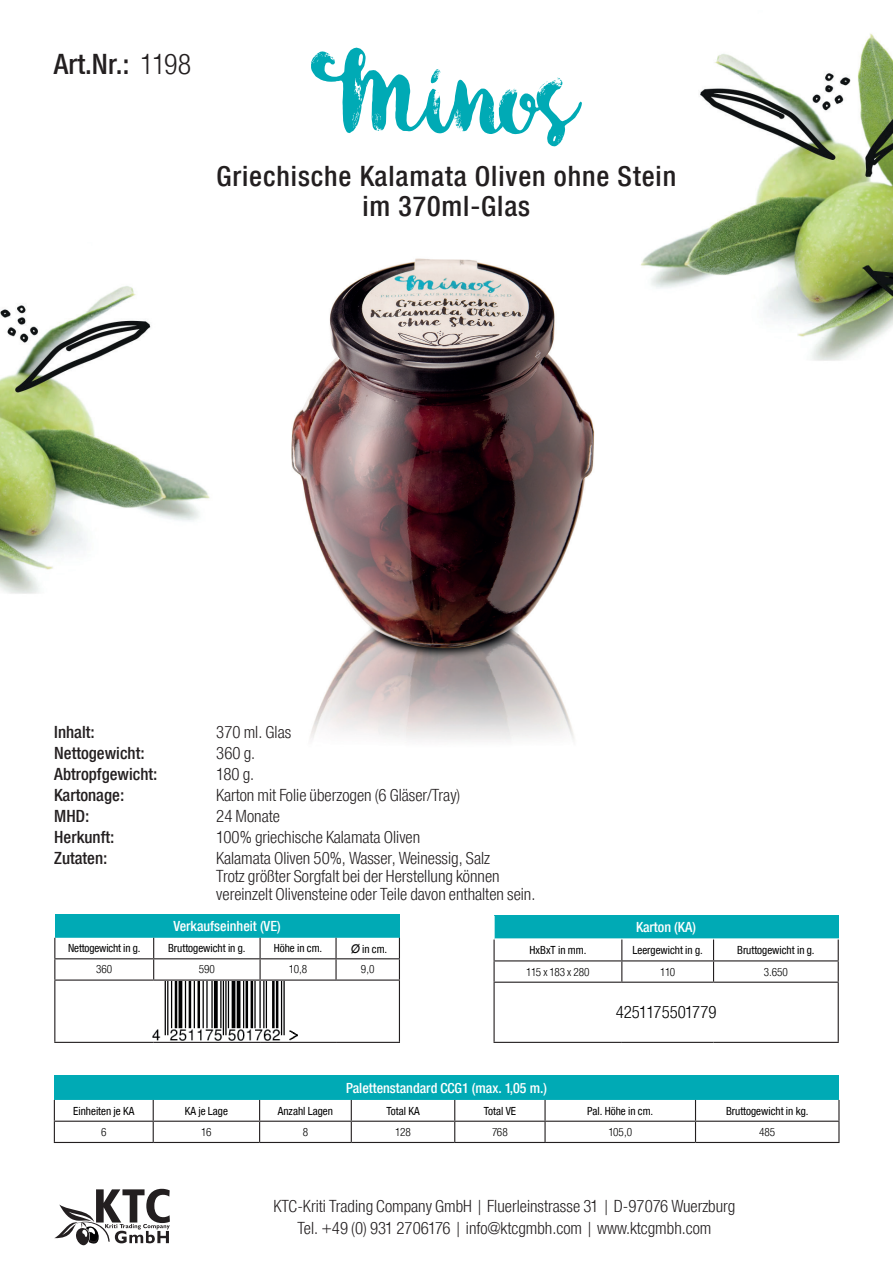
<style>
.page{position:relative;width:893px;height:1263px;background:#fff}
.page>*{position:absolute;margin:0;border:0;box-sizing:border-box;transform-origin:0 0}
.t1{font:500 30px/30px "CF Helvetica Cond";letter-spacing:.03em;color:#231f20;text-align:center}
.t2{font:300 18px/18px "CF Helvetica Cond";color:#231f20}
.t3{font:500 18px "CF Helvetica Cond";color:#231f20}
.t4{font:300 18px "CF Helvetica Cond";color:#000001}
.t5{font:500 15px "CF Helvetica Cond";color:#fff}
.t6{font:12px "CF Helvetica Cond";color:#000001}
.t7{font:300 12px "CF Helvetica Cond";color:#000001}
.t8{font:300 12px "CF Helvetica Cond";letter-spacing:-.025em;color:#000001}
.s1{font-weight:300}
.s2{font-family:"Arial";font-style:italic}
</style>
<div class="page">
<img style="left:291px;top:47px;width:304px;height:693px">
<img style="left:641px;top:33px;width:252px;height:328px">
<img style="left:0;top:286px;width:210px;height:308px">
<svg style="left:311px;top:48px;width:271px;height:98px"></svg>
<div style="left:55px;top:914px;width:344px;height:24px;background:#00aab5"></div>
<hr style="left:54px;top:1042px;width:100px;height:1px;background:#231f20">
<hr style="left:154px;top:1042px;width:106px;height:1px;background:#231f20">
<hr style="left:260px;top:1042px;width:76px;height:1px;background:#231f20">
<hr style="left:336px;top:1042px;width:64px;height:1px;background:#231f20">
<svg style="left:54px;top:938px;width:346px;height:104px"></svg>
<hr style="left:399px;top:981px;width:1px;height:61px;background:#231f20">
<div style="left:494px;top:915px;width:344px;height:24px;background:#00aab5"></div>
<hr style="left:493px;top:916px;width:2px;height:22px;background:#fff">
<hr style="left:493px;top:938px;width:129px;height:1px;background:#fff">
<hr style="left:622px;top:938px;width:91px;height:1px;background:#fff">
<hr style="left:713px;top:938px;width:126px;height:1px;background:#fff">
<hr style="left:493px;top:939px;width:2px;height:21px;background:#231f20">
<hr style="left:493px;top:960px;width:129px;height:1px;background:#231f20">
<hr style="left:493px;top:961px;width:2px;height:21px;background:#231f20">
<hr style="left:493px;top:982px;width:129px;height:1px;background:#231f20">
<hr style="left:493px;top:983px;width:2px;height:59px;background:#231f20">
<hr style="left:493px;top:1042px;width:129px;height:1px;background:#231f20">
<hr style="left:622px;top:1042px;width:91px;height:1px;background:#231f20">
<hr style="left:713px;top:1042px;width:126px;height:1px;background:#231f20">
<svg style="left:494px;top:939px;width:345px;height:103px"></svg>
<hr style="left:838px;top:983px;width:1px;height:59px;background:#231f20">
<div style="left:54px;top:1076px;width:785px;height:24px;background:#00aab5"></div>
<svg style="left:54px;top:1100px;width:785px;height:42px"></svg>
<hr style="left:54px;top:1142px;width:99px;height:1px;background:#231f20">
<hr style="left:153px;top:1142px;width:107px;height:1px;background:#231f20">
<hr style="left:260px;top:1142px;width:91px;height:1px;background:#231f20">
<hr style="left:351px;top:1142px;width:104px;height:1px;background:#231f20">
<hr style="left:455px;top:1142px;width:90px;height:1px;background:#231f20">
<hr style="left:545px;top:1142px;width:150px;height:1px;background:#231f20">
<hr style="left:695px;top:1142px;width:144px;height:1px;background:#231f20">
<img style="left:152px;top:982px;width:146px;height:59px">
<svg style="left:54px;top:1189px;width:116px;height:56px"></svg>
<h1 class="t1" style="left:54px;top:49px;width:139px">Art.Nr.: <span class="s1">1198</span></h1>
<h1 class="t1" style="left:216px;top:161px;width:461px">Griechische Kalamata Oliven ohne Stein im 370ml-Glas</h1>
<p class="t3" style="left:54px;top:722px;width:42px">Inhalt:</p>
<p class="t2" style="left:216px;top:723px;width:76px">370 ml. Glas</p>
<p class="t3" style="left:54px;top:743px;width:92px">Nettogewicht:</p>
<p class="t2" style="left:216px;top:744px;width:40px">360 g.</p>
<p class="t3" style="left:54px;top:764px;width:105px">Abtropfgewicht:</p>
<p class="t2" style="left:216px;top:765px;width:40px">180 g.</p>
<p class="t3" style="left:54px;top:785px;width:72px">Kartonage:</p>
<p class="t2" style="left:216px;top:786px;width:246px">Karton mit Folie überzogen (6 Gläser/Tray)</p>
<p class="t3" style="left:54px;top:806px;width:37px">MHD:</p>
<p class="t2" style="left:216px;top:807px;width:65px">24 Monate</p>
<p class="t3" style="left:54px;top:827px;width:62px">Herkunft:</p>
<p class="t2" style="left:216px;top:828px;width:205px">100% griechische Kalamata Oliven</p>
<p class="t3" style="left:54px;top:848px;width:55px">Zutaten:</p>
<p class="t2" style="left:216px;top:849px;width:321px">Kalamata Oliven 50%, Wasser, Weinessig, Salz<br>Trotz größter Sorgfalt bei der Herstellung können vereinzelt Olivensteine oder Teile davon enthalten sein.</p>
<p class="t5" style="left:174px;top:918px;width:109px">Verkaufseinheit (VE)</p>
<p class="t6" style="left:68px;top:942px;width:74px">Nettogewicht in g.</p>
<p class="t6" style="left:168px;top:942px;width:79px">Bruttogewicht in g.</p>
<p class="t6" style="left:274px;top:942px;width:50px">Höhe in cm.</p>
<p class="t6" style="left:350px;top:942px;width:38px"><span class="s2">Ø</span> in cm.</p>
<p class="t7" style="left:96px;top:963px;width:18px">360</p>
<p class="t7" style="left:199px;top:963px;width:18px">590</p>
<p class="t7" style="left:289px;top:963px;width:20px">10,8</p>
<p class="t7" style="left:361px;top:963px;width:15px">9,0</p>
<p class="t5" style="left:636px;top:919px;width:61px">Karton (KA)</p>
<p class="t6" style="left:530px;top:944px;width:58px">HxBxT in mm.</p>
<p class="t6" style="left:632px;top:944px;width:72px">Leergewicht in g.</p>
<p class="t6" style="left:737px;top:944px;width:79px">Bruttogewicht in g.</p>
<p class="t8" style="left:526px;top:965px;width:65px">115 x 183 x 280</p>
<p class="t7" style="left:660px;top:965px;width:17px">110</p>
<p class="t7" style="left:764px;top:965px;width:26px">3.650</p>
<p class="t4" style="left:616px;top:1003px;width:102px">4251175501779</p>
<p class="t5" style="left:346px;top:1080px;width:203px">Palettenstandard CCG1 (max. 1,05 m.)</p>
<p class="t6" style="left:73px;top:1104px;width:62px">Einheiten je KA</p>
<p class="t6" style="left:185px;top:1104px;width:45px">KA je Lage</p>
<p class="t6" style="left:278px;top:1104px;width:57px">Anzahl Lagen</p>
<p class="t6" style="left:386px;top:1104px;width:35px">Total KA</p>
<p class="t6" style="left:484px;top:1104px;width:34px">Total VE</p>
<p class="t6" style="left:587px;top:1104px;width:67px">Pal. Höhe in cm.</p>
<p class="t6" style="left:726px;top:1104px;width:84px">Bruttogewicht in kg.</p>
<p class="t7" style="left:101px;top:1125px;width:7px">6</p>
<p class="t7" style="left:201px;top:1125px;width:12px">16</p>
<p class="t7" style="left:303px;top:1125px;width:7px">8</p>
<p class="t7" style="left:395px;top:1125px;width:17px">128</p>
<p class="t7" style="left:492px;top:1125px;width:17px">768</p>
<p class="t7" style="left:608px;top:1125px;width:25px">105,0</p>
<p class="t7" style="left:759px;top:1125px;width:18px">485</p>
<p class="t2" style="left:273px;top:1195px;width:463px;line-height:21.6px;text-align:center">KTC-Kriti Trading Company GmbH | Fluerleinstrasse 31 | D-97076 Wuerzburg<br>Tel. +49 (0) 931 2706176 | info@ktcgmbh.com | www.ktcgmbh.com</p>
</div>
